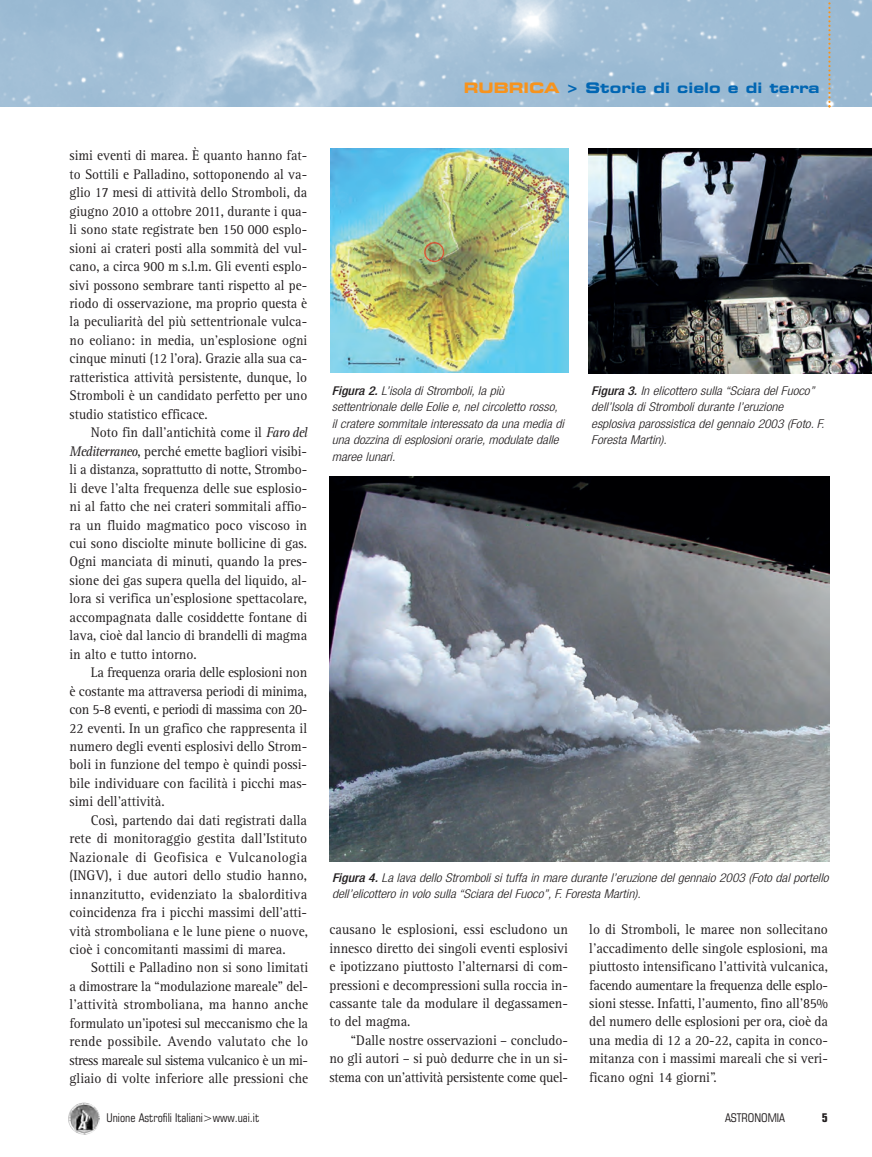
<style>
.page{position:relative;width:872px;height:1157px;background:#fff}
.page>*{position:absolute;margin:0;border:0;box-sizing:border-box;transform-origin:0 0}
.t1{font:14.4px/18.5px "Rotis Serif Std";color:#231f20;text-align:justify;scale:.94 1}
.t2{font:14.4px/18.5px "Rotis Serif Std";color:#231f20;text-align:justify;scale:.93 1}
.t3{font:700 expanded 14.4px "Square 721 BT";color:#0166b3}
.t4{font:italic 300 condensed 12.15px/16.5px "Helvetica Neue LT Std";color:#231f20;scale:1.11 1}
.t5{font:condensed 12px "Square 721 BT";color:#231f20}
.t6{font:700 condensed 12px "Square 721 BT";color:#231f20}
.s1{color:#f7931d}
.s2{font-style:italic}
.s3{font-weight:500}
</style>
<div class="page">
<img style="left:0;top:0;width:872px;height:106px">
<svg style="left:828px;top:0;width:2px;height:107px"></svg>
<img style="left:68px;top:1102px;width:32px;height:32px;border-radius:50%">
<img style="left:330px;top:149px;width:239px;height:224px">
<img style="left:589px;top:149px;width:283px;height:224px">
<img style="left:330px;top:476px;width:499px;height:385px">
<p class="t3" style="left:464px;top:82px;width:357px"><span class="s1">RUBRICA</span> &gt; Storie di cielo e di terra</p>
<p class="t2" style="left:70px;top:148px;width:257px">simi eventi di marea. È quanto hanno fat&shy;to Sottili e Palladino, sottoponendo al va&shy;glio 17 mesi di attività dello Stromboli, da giugno 2010 a ottobre 2011, durante i qua&shy;li sono state registrate ben 150 000 esplo&shy;sioni ai crateri posti alla sommità del vul&shy;cano, a circa 900 m s.l.m. Gli eventi esplo&shy;sivi possono sembrare tanti rispetto al pe&shy;riodo di osservazione, ma proprio questa è la peculiarità del più settentrionale vulca&shy;no eoliano: in media, un’esplosione ogni cinque minuti (12 l’ora). Grazie alla sua ca&shy;ratteristica attività persistente, dunque, lo Stromboli è un candidato perfetto per uno studio statistico efficace.</p>
<p class="t1" style="left:70px;top:424px;width:255px;text-indent:21px">Noto fin dall’antichità come il <span class="s2">Faro del Mediterraneo</span>, perché emette bagliori visibi&shy;li a distanza, soprattutto di notte, Strombo&shy;li deve l’alta frequenza delle sue esplosio&shy;ni al fatto che nei crateri sommitali affio&shy;ra un fluido magmatico poco viscoso in cui sono disciolte minute bollicine di gas.<br>Ogni manciata di minuti, quando la pres&shy;sione dei gas supera quella del liquido, al&shy;lora si verifica un’esplosione spettacolare, accompagnata dalle cosiddette fontane di lava, cioè dal lancio di brandelli di magma in alto e tutto intorno.</p>
<p class="t1" style="left:70px;top:664px;width:254px;text-indent:21px">La frequenza oraria delle esplosioni non è costante ma attraversa periodi di minima, con 5-8 eventi, e periodi di massima con 20- 22 eventi. In un grafico che rappresenta il numero degli eventi esplosivi dello Strom&shy;boli in funzione del tempo è quindi possi&shy;bile individuare con facilità i picchi mas&shy;simi dell’attività.</p>
<p class="t1" style="left:70px;top:812px;width:255px;text-indent:21px">Così, partendo dai dati registrati dalla rete di monitoraggio gestita dall’Istituto Nazionale di Geofisica e Vulcanologia (INGV), i due autori dello studio hanno, innanzitutto, evidenziato la sbalorditiva coincidenza fra i picchi massimi dell’atti&shy;vità stromboliana e le lune piene o nuove, cioè i concomitanti massimi di marea.</p>
<p class="t1" style="left:70px;top:959px;width:255px;text-indent:21px">Sottili e Palladino non si sono limitati a dimostrare la “modulazione mareale” del&shy;l’attività stromboliana, ma hanno anche formulato un’ipotesi sul meccanismo che la rende possibile. Avendo valutato che lo stress mareale sul sistema vulcanico è un mi&shy;gliaio di volte inferiore alle pressioni che</p>
<p class="t4" style="left:332px;top:383px;width:211px"><span class="s3">Figura 2.</span> L’isola di Stromboli, la più settentrionale delle Eolie e, nel circoletto rosso, il cratere sommitale interessato da una media di una dozzina di esplosioni orarie, modulate dalle maree lunari.</p>
<p class="t4" style="left:591px;top:383px;width:212px"><span class="s3">Figura 3.</span> In elicottero sulla “Sciara del Fuoco” dell’Isola di Stromboli durante l’eruzione esplosiva parossistica del gennaio 2003 (Foto. F.<br>Foresta Martin).</p>
<p class="t4" style="left:332px;top:870px;width:449px"><span class="s3">Figura 4.</span> La lava dello Stromboli si tuffa in mare durante l’eruzione del gennaio 2003 (Foto dal portello dell’elicottero in volo sulla “Sciara del Fuoco”, F. Foresta Martin).</p>
<p class="t1" style="left:329px;top:921px;width:255px">causano le esplosioni, essi escludono un innesco diretto dei singoli eventi esplosivi e ipotizzano piuttosto l’alternarsi di com&shy;pressioni e decompressioni sulla roccia in&shy;cassante tale da modulare il degassamen&shy;to del magma.</p>
<p class="t1" style="left:329px;top:1032px;width:255px;text-indent:21px">“Dalle nostre osservazioni – concludo&shy;no gli autori – si può dedurre che in un si&shy;stema con un’attività persistente come quel-</p>
<p class="t1" style="left:589px;top:921px;width:255px">lo di Stromboli, le maree non sollecitano l’accadimento delle singole esplosioni, ma piuttosto intensificano l’attività vulcanica, facendo aumentare la frequenza delle esplo&shy;sioni stesse. Infatti, l’aumento, fino all’85% del numero delle esplosioni per ora, cioè da una media di 12 a 20-22, capita in conco&shy;mitanza con i massimi mareali che si veri&shy;ficano ogni 14 giorni”.</p>
<p class="t5" style="left:107px;top:1113px;width:154px">Unione Astrofili Italiani&gt;www.uai.it</p>
<p class="t5" style="left:725px;top:1113px;width:61px">ASTRONOMIA</p>
<p class="t6" style="left:822px;top:1113px;width:7px">5</p>
</div>
